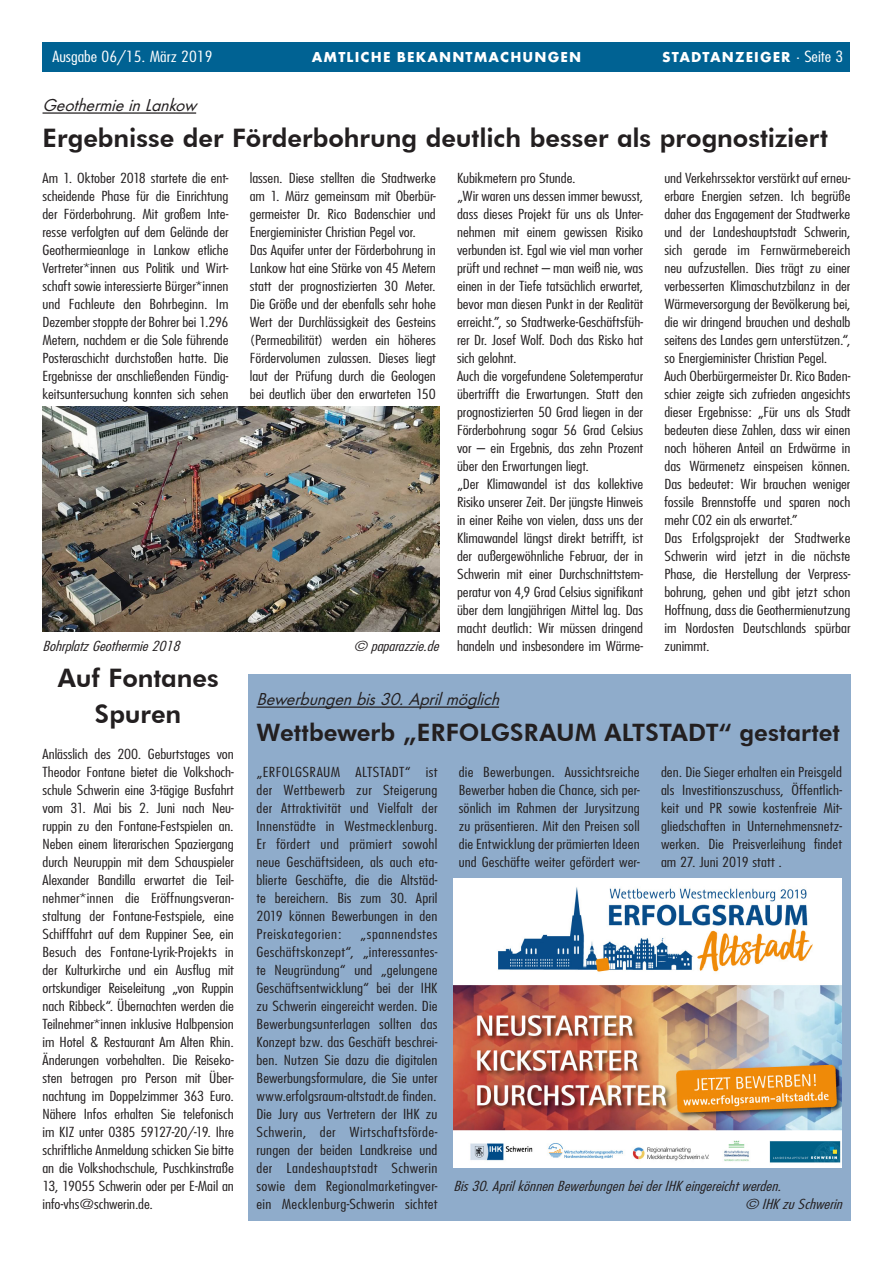
<style>
.page{position:relative;width:893px;height:1263px;background:#fff}
.page>*{position:absolute;margin:0;border:0;box-sizing:border-box;transform-origin:0 0}
.Headline_18pt{font:800 25.5px "Futura BT";color:#231f20}
.Headline_14pt{font:800 25.5px "Futura BT";color:#231f20}
.Headline_18pt-2{font:800 24px "Futura BT";color:#231f20}
.Dachzeile{font:italic 18px "Futura TOT Boo";color:#231f20}
.t1{font:700 15px "Futura TOT";letter-spacing:.075em;color:#fff}
.t2{font:300 condensed 15px "Futura";color:#fff;scale:1.25 1}
.Fliesstext{font:300 condensed 13.5px/18px "Futura";color:#231f20;text-align:justify;scale:1.25 1}
.Bildunterschrift{font:italic 300 condensed 13.5px "Futura";color:#231f20;scale:1.25 1}
.s1{font-family:"Futura";font-weight:300;font-stretch:condensed}
</style>
<div class="page">
<div style="left:43px;top:43px;width:807px;height:29px;background:#006293"></div>
<hr style="left:43px;top:112px;width:153px;height:2px;background:#231f20">
<img style="left:43px;top:406px;width:396px;height:225px">
<div style="left:248px;top:745px;width:602px;height:475px;background:#8faccb"></div>
<img style="left:454px;top:879px;width:388px;height:288px">
<div style="left:248px;top:703px;width:602px;height:60px;background:#8faccb"></div>
<div style="left:248px;top:674px;width:602px;height:37px;background:#8faccb"></div>
<hr style="left:257px;top:706px;width:242px;height:2px;background:#231f20">
<p class="t2" style="left:53px;top:47px;width:129px">Ausgabe 06/15. März 2019</p>
<p class="t1" style="left:312px;top:48px;width:271px">AMTLICHE BEKANNTMACHUNGEN</p>
<p class="t1" style="left:662px;top:48px;width:183px">STADTANZEIGER <span class="s1">· Seite 3</span></p>
<p class="Dachzeile" style="left:43px;top:95px;width:161px">GeothermieinLankow</p>
<p class="Headline_18pt" style="left:43px;top:123px;width:787px">Ergebnisse der Förderbohrung deutlich besser als prognostiziert</p>
<p class="Fliesstext" style="left:664px;top:169px;width:150px">und Verkehrssektor verstärkt auf erneu&shy;erbare Energien setzen. Ich begrüße daher das Engagement der Stadtwerke und der Landeshauptstadt Schwerin, sich gerade im Fernwärmebereich neu aufzustellen. Dies trägt zu einer verbesserten Klimaschutzbilanz in der Wärmeversorgung der Bevölkerung bei, die wir dringend brauchen und deshalb seitens des Landes gern unterstützen.“, so Energieminister Christian Pegel.</p>
<p class="Fliesstext" style="left:664px;top:367px;width:150px">Auch Oberbürgermeister Dr. Rico Baden&shy;schier zeigte sich zufrieden angesichts dieser Ergebnisse: „Für uns als Stadt bedeuten diese Zahlen, dass wir einen noch höheren Anteil an Erdwärme in das Wärmenetz einspeisen können.<br>Das bedeutet: Wir brauchen weniger fossile Brennstoffe und sparen noch mehr CO2 ein als erwartet.”</p>
<p class="Fliesstext" style="left:664px;top:529px;width:150px">Das Erfolgsprojekt der Stadtwerke Schwerin wird jetzt in die nächste Phase, die Herstellung der Verpress&shy;bohrung, gehen und gibt jetzt schon Hoffnung, dass die Geothermienutzung im Nordosten Deutschlands spürbar zunimmt.</p>
<p class="Fliesstext" style="left:43px;top:169px;width:150px">Am 1. Oktober 2018 startete die ent&shy;scheidende Phase für die Einrichtung der Förderbohrung. Mit großem Inte&shy;resse verfolgten auf dem Gelände der Geothermieanlage in Lankow etliche Vertreter*innen aus Politik und Wirt&shy;schaft sowie interessierte Bürger*innen und Fachleute den Bohrbeginn. Im Dezember stoppte der Bohrer bei 1.296<br>Metern, nachdem er die Sole führende Posteraschicht durchstoßen hatte. Die Ergebnisse der anschließenden Fündig&shy;keitsuntersuchung konnten sich sehen</p>
<p class="Fliesstext" style="left:250px;top:169px;width:150px">lassen. Diese stellten die Stadtwerke am 1. März gemeinsam mit Oberbür&shy;germeister Dr. Rico Badenschier und Energieminister Christian Pegel vor.</p>
<p class="Fliesstext" style="left:457px;top:169px;width:96px">Kubikmetern pro Stunde.</p>
<p class="Fliesstext" style="left:457px;top:187px;width:150px">„Wir waren uns dessen immer bewusst, dass dieses Projekt für uns als Unter&shy;nehmen mit einem gewissen Risiko verbunden ist. Egal wie viel man vorher prüft und rechnet – man weiß nie, was einen in der Tiefe tatsächlich erwartet, bevor man diesen Punkt in der Realität erreicht.”, so Stadtwerke-Geschäftsfüh&shy;rer Dr. Josef Wolf. Doch das Risko hat sich gelohnt.</p>
<p class="Fliesstext" style="left:457px;top:367px;width:150px">Auch die vorgefundene Soletemperatur übertrifft die Erwartungen. Statt den prognostizierten 50 Grad liegen in der Förderbohrung sogar 56 Grad Celsius vor – ein Ergebnis, das zehn Prozent über den Erwartungen liegt.</p>
<p class="Fliesstext" style="left:457px;top:475px;width:150px">„Der Klimawandel ist das kollektive Risiko unserer Zeit. Der jüngste Hinweis in einer Reihe von vielen, dass uns der Klimawandel längst direkt betrifft, ist der außergewöhnliche Februar, der in Schwerin mit einer Durchschnittstem&shy;peratur von 4,9 Grad Celsius signifikant über dem langjährigen Mittel lag. Das macht deutlich: Wir müssen dringend handeln und insbesondere im Wärme-</p>
<p class="Fliesstext" style="left:250px;top:241px;width:150px">Das Aquifer unter der Förderbohrung in Lankow hat eine Stärke von 45 Metern statt der prognostizierten 30 Meter.<br>Die Größe und der ebenfalls sehr hohe Wert der Durchlässigkeit des Gesteins (Permeabilität) werden ein höheres Fördervolumen zulassen. Dieses liegt laut der Prüfung durch die Geologen bei deutlich über den erwarteten 150</p>
<p class="Bildunterschrift" style="left:43px;top:638px;width:114px">BohrplatzGeothermie2018</p>
<p class="Bildunterschrift" style="left:353px;top:638px;width:73px">© paparazzie.de</p>
<p class="Headline_14pt" style="left:58px;top:663px;width:163px">Auf Fontanes</p>
<p class="Headline_14pt" style="left:95px;top:699px;width:88px">Spuren</p>
<p class="Fliesstext" style="left:43px;top:745px;width:155px">Anlässlich des 200. Geburtstages von Theodor Fontane bietet die Volkshoch&shy;schule Schwerin eine 3-tägige Busfahrt vom 31. Mai bis 2. Juni nach Neu&shy;ruppin zu den Fontane-Festspielen an.<br>Neben einem literarischen Spaziergang durch Neuruppin mit dem Schauspieler Alexander Bandilla erwartet die Teil&shy;nehmer*innen die Eröffnungsveran&shy;staltung der Fontane-Festspiele, eine Schifffahrt auf dem Ruppiner See, ein Besuch des Fontane-Lyrik-Projekts in der Kulturkirche und ein Ausflug mit ortskundiger Reiseleitung „von Ruppin nach Ribbeck“. Übernachten werden die Teilnehmer*innen inklusive Halbpension im Hotel &amp; Restaurant Am Alten Rhin.<br>Änderungen vorbehalten. Die Reiseko&shy;sten betragen pro Person mit Über&shy;nachtung im Doppelzimmer 363 Euro.<br>Nähere Infos erhalten Sie telefonisch im KIZ unter 0385 59127-20/-19. Ihre schriftliche Anmeldung schicken Sie bitte an die Volkshochschule, Puschkinstraße 13, 19055 Schwerin oder per E-Mail an info-vhs@schwerin.de.</p>
<p class="Dachzeile" style="left:257px;top:689px;width:250px">Bewerbungenbis30.Aprilmöglich</p>
<p class="Headline_18pt-2" style="left:257px;top:718px;width:585px">Wettbewerb „ERFOLGSRAUM ALTSTADT“ gestartet</p>
<p class="Fliesstext" style="left:459px;top:763px;width:146px">die Bewerbungen. Aussichtsreiche Bewerber haben die Chance, sich per&shy;sönlich im Rahmen der Jurysitzung zu präsentieren. Mit den Preisen soll die Entwicklung der prämierten Ideen und Geschäfte weiter gefördert wer-</p>
<p class="Fliesstext" style="left:661px;top:763px;width:146px">den. Die Sieger erhalten ein Preisgeld als Investitionszuschuss, Öffentlich&shy;keit und PR sowie kostenfreie Mit&shy;gliedschaften in Unternehmensnetz&shy;werken. Die Preisverleihung findet am 27. Juni 2019 statt .</p>
<p class="Fliesstext" style="left:257px;top:763px;width:146px">„ERFOLGSRAUM ALTSTADT“ ist der Wettbewerb zur Steigerung der Attraktivität und Vielfalt der Innenstädte in Westmecklenburg.<br>Er fördert und prämiert sowohl neue Geschäftsideen, als auch eta&shy;blierte Geschäfte, die die Altstäd&shy;te bereichern. Bis zum 30. April 2019 können Bewerbungen in den Preiskategorien:</p>
<p class="Fliesstext" style="left:257px;top:925px;width:146px;text-indent:104px">„spannendstes Geschäftskonzept“, „interessantes&shy;te Neugründung“ und „gelungene Geschäftsentwicklung“ bei der IHK zu Schwerin eingereicht werden. Die Bewerbungsunterlagen sollten das Konzept bzw. das Geschäft beschrei&shy;ben. Nutzen Sie dazu die digitalen Bewerbungsformulare, die Sie unter www.erfolgsraum-altstadt.de finden.</p>
<p class="Fliesstext" style="left:257px;top:1105px;width:146px">Die Jury aus Vertretern der IHK zu Schwerin, der Wirtschaftsförde&shy;rungen der beiden Landkreise und der Landeshauptstadt Schwerin sowie dem Regionalmarketingver&shy;ein Mecklenburg-Schwerin sichtet</p>
<p class="Bildunterschrift" style="left:454px;top:1178px;width:267px">Bis30.AprilkönnenBewerbungenbeiderIHKeingereichtwerden.</p>
<p class="Bildunterschrift" style="left:745px;top:1196px;width:83px">© IHKzuSchwerin</p>
</div>
